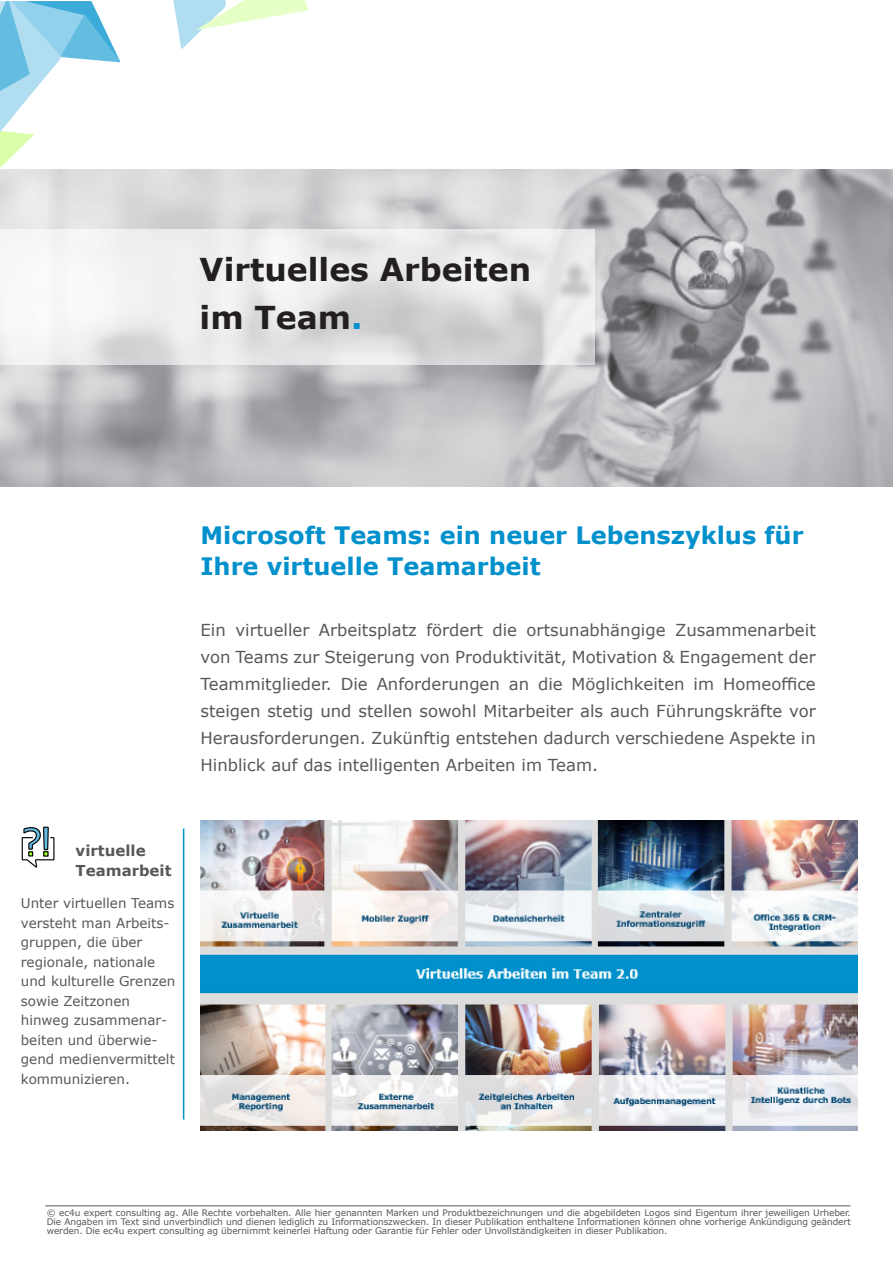
<style>
.page{position:relative;width:893px;height:1263px;background:#fff}
.page>*{position:absolute;margin:0;border:0;box-sizing:border-box;transform-origin:0 0}
.t1{font:700 31.5px/48px "Verdana";color:#231f20}
._1_1_Headline{font:700 24px/31.5px "Verdana";color:#0090cc}
._1_1_Headline-2{font:16.5px/27px "Verdana";color:#57585a;text-align:justify}
.t2{font:700 15px/19.5px "Verdana";color:#57585a}
.t3{font:13.5px/19.5px "Verdana";color:#57585a}
.t4{font:9px/9px "Verdana";letter-spacing:-.01em;color:#57585a;text-align:justify}
.s1{color:#0090cc}
</style>
<div class="page">
<hr style="left:45px;top:1205px;width:805px;height:1px;background:#57585a">
<img style="left:0;top:169px;width:893px;height:317px">
<svg style="left:173px;top:0;width:135px;height:49px"></svg>
<svg style="left:0;top:1px;width:121px;height:200px"></svg>
<svg style="left:0;top:230px;width:594px;height:134px;fill:#ebeced"></svg>
<svg style="left:21px;top:826px;width:34px;height:42px"></svg>
<hr style="left:183px;top:828px;width:1px;height:291px;background:#0090cc">
<img style="left:200px;top:820px;width:658px;height:310px">
<p class="t1" style="left:200px;top:244px;width:333px">Virtuelles Arbeiten im Team<span class="s1">.</span></p>
<p class="_1_1_Headline" style="left:200px;top:519px;width:605px">Microsoft Teams: ein neuer Lebenszyklus für<br>Ihre virtuelle Teamarbeit</p>
<p class="_1_1_Headline-2" style="left:200px;top:616px;width:617px">Ein virtueller Arbeitsplatz fördert die ortsunabhängige Zusammenarbeit von Teams zur Steigerung von Produktivität, Motivation &amp; Engagement der Teammitglieder. Die Anforderungen an die Möglichkeiten im Homeoffice steigen stetig und stellen sowohl Mitarbeiter als auch Führungskräfte vor Herausforderungen. Zukünftig entstehen dadurch verschiedene Aspekte in Hinblick auf das intelligenten Arbeiten im Team.</p>
<p class="t2" style="left:76px;top:841px;width:97px">virtuelle<br>Teamarbeit</p>
<p class="t3" style="left:21px;top:893px;width:156px">Unter virtuellen Teams versteht man Arbeits&shy;gruppen, die über regionale, nationale und kulturelle Grenzen sowie Zeitzonen hinweg zusammenar&shy;beiten und überwie&shy;gend medienvermittelt kommunizieren.</p>
<p class="t4" style="left:47px;top:1208px;width:806px">© ec4u expert consulting ag. Alle Rechte vorbehalten. Alle hier genannten Marken und Produktbezeichnungen und die abgebildeten Logos sind Eigentum ihrer jeweiligen Urheber.<br>Die Angaben im Text sind unverbindlich und dienen lediglich zu Informationszwecken. In dieser Publikation enthaltene Informationen können ohne vorherige Ankündigung geändert werden. Die ec4u expert consulting ag übernimmt keinerlei Haftung oder Garantie für Fehler oder Unvollständigkeiten in dieser Publikation.</p>
</div>
